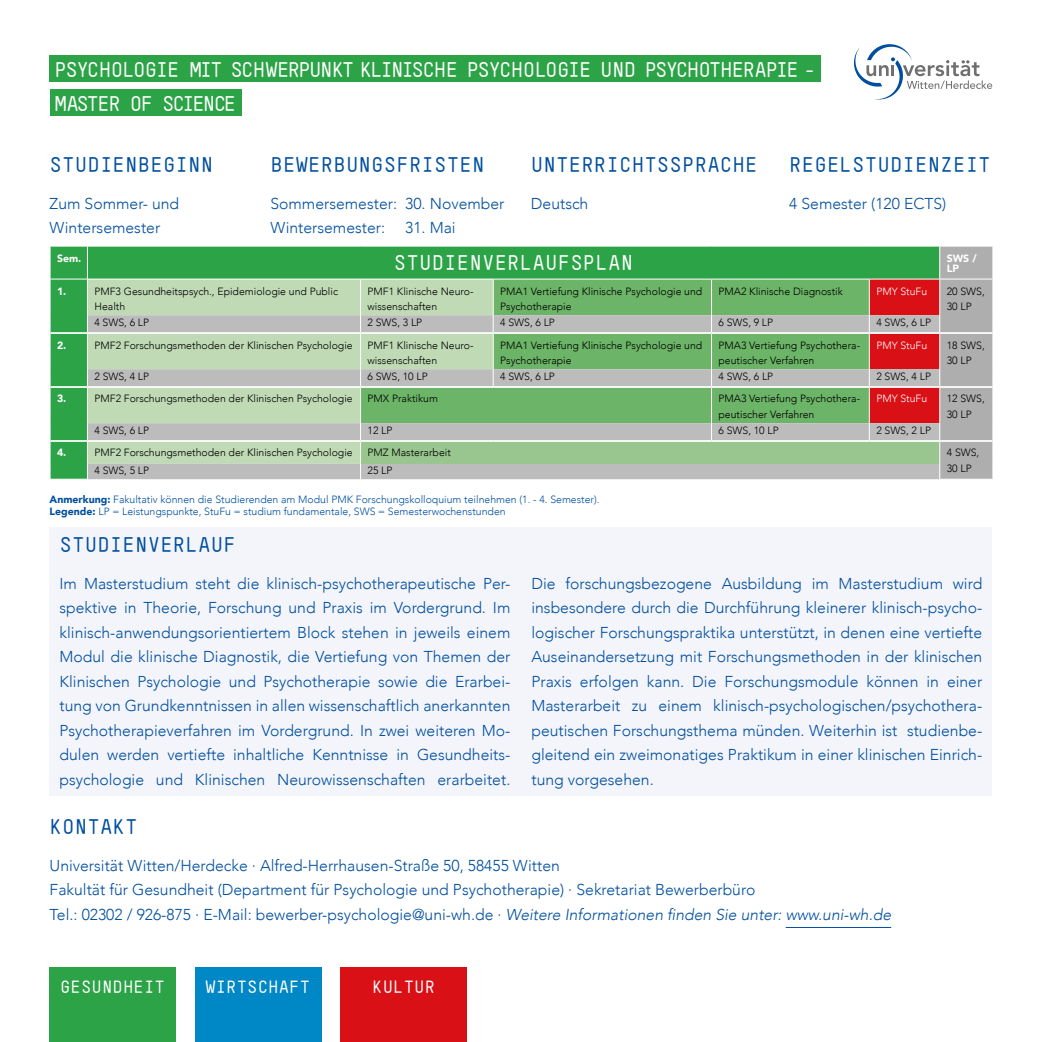
<style>
.page{position:relative;width:1042px;height:1042px;background:#fff}
.page>*{position:absolute;margin:0;border:0;box-sizing:border-box;transform-origin:0 0}
.t1{font:700 21px "TSTAR Mono Round";color:#004f9f}
.t2{font:700 21px/33.8px "TSTAR Mono Round";letter-spacing:-.08em;color:#fff}
.t3{font:700 21px "TSTAR Mono Round";color:#fff}
.t4{font:700 17.5px "TSTAR Mono Round";color:#fff}
.t5{font:300 15.75px/24.5px "Avenir";color:#004f9f}
.t6{font:300 10.5px/15.8px "Avenir";color:#000}
.t7{font:300 10.5px/12.2px "Avenir";color:#004f9f}
.t8{font:300 10.5px "Avenir";color:#fff}
.t9{font:900 10.5px/10.5px "Avenir";color:#fff}
.s1{font-weight:900}
.s2{font-style:italic}
</style>
<div class="page">
<div style="left:195px;top:967px;width:126px;height:75px;background:#0088c6"></div>
<div style="left:50px;top:967px;width:126px;height:75px;background:#2ba346"></div>
<div style="left:341px;top:967px;width:126px;height:75px;background:#d91016"></div>
<svg style="left:853px;top:44px;width:139px;height:56px"></svg>
<hr style="left:786px;top:927px;width:105px;height:1px;background:#004f9f">
<div style="left:50px;top:527px;width:942px;height:269px;background:#f4f5fb"></div>
<div style="left:50px;top:56px;width:771px;height:26px;background:#2ba346"></div>
<div style="left:50px;top:89px;width:191px;height:27px;background:#2ba346"></div>
<div style="left:51px;top:247px;width:818px;height:232px;background:#2ba346"></div>
<div style="left:88px;top:280px;width:272px;height:35px;background:#bfdab5"></div>
<svg style="left:361px;top:280px;width:508px;height:35px;background:#81bd7b"></svg>
<svg style="left:88px;top:315px;width:781px;height:164px;background:#a6c2a2"></svg>
<div style="left:360px;top:441px;width:580px;height:23px;background:#99c68e"></div>
<hr style="left:87px;top:246px;width:1px;height:33px;background:#fff">
<hr style="left:50px;top:279px;width:37px;height:1px;background:#fff">
<hr style="left:87px;top:279px;width:273px;height:1px;background:#fff">
<hr style="left:87px;top:279px;width:1px;height:36px;background:#fff">
<hr style="left:360px;top:279px;width:133px;height:1px;background:#fff">
<hr style="left:493px;top:279px;width:218px;height:1px;background:#fff">
<hr style="left:711px;top:279px;width:158px;height:1px;background:#fff">
<svg style="left:50px;top:315px;width:1px;height:17px"></svg>
<hr style="left:87px;top:334px;width:1px;height:35px;background:#fff">
<svg style="left:50px;top:369px;width:1px;height:17px"></svg>
<svg style="left:87px;top:369px;width:1px;height:17px"></svg>
<hr style="left:87px;top:388px;width:1px;height:35px;background:#fff">
<svg style="left:50px;top:423px;width:1px;height:56px"></svg>
<svg style="left:87px;top:423px;width:1px;height:56px"></svg>
<hr style="left:360px;top:279px;width:1px;height:36px;background:#fff">
<hr style="left:493px;top:279px;width:1px;height:36px;background:#fff">
<hr style="left:711px;top:279px;width:1px;height:36px;background:#fff">
<svg style="left:360px;top:315px;width:1px;height:17px"></svg>
<svg style="left:493px;top:315px;width:1px;height:17px"></svg>
<svg style="left:711px;top:315px;width:1px;height:17px"></svg>
<hr style="left:360px;top:334px;width:1px;height:35px;background:#fff">
<hr style="left:493px;top:334px;width:1px;height:35px;background:#fff">
<hr style="left:711px;top:334px;width:1px;height:35px;background:#fff">
<svg style="left:360px;top:369px;width:1px;height:17px"></svg>
<svg style="left:493px;top:369px;width:1px;height:17px"></svg>
<svg style="left:711px;top:369px;width:1px;height:17px"></svg>
<hr style="left:360px;top:388px;width:1px;height:35px;background:#fff">
<hr style="left:711px;top:388px;width:1px;height:35px;background:#fff">
<svg style="left:711px;top:423px;width:1px;height:17px"></svg>
<svg style="left:360px;top:423px;width:1px;height:56px"></svg>
<hr style="left:87px;top:332px;width:273px;height:2px;background:#fff">
<hr style="left:360px;top:332px;width:133px;height:2px;background:#fff">
<hr style="left:493px;top:332px;width:218px;height:2px;background:#fff">
<hr style="left:711px;top:332px;width:158px;height:2px;background:#fff">
<hr style="left:50px;top:332px;width:37px;height:2px;background:#fff">
<hr style="left:50px;top:386px;width:37px;height:2px;background:#fff">
<hr style="left:87px;top:386px;width:273px;height:2px;background:#fff">
<hr style="left:360px;top:386px;width:133px;height:2px;background:#fff">
<hr style="left:493px;top:386px;width:218px;height:2px;background:#fff">
<hr style="left:711px;top:386px;width:158px;height:2px;background:#fff">
<svg style="left:87px;top:315px;width:1px;height:17px"></svg>
<svg style="left:869px;top:246px;width:124px;height:233px;background:#b38b82"></svg>
<hr style="left:50px;top:440px;width:37px;height:2px;background:#fff">
<hr style="left:940px;top:440px;width:52px;height:2px;background:#fff">
<hr style="left:87px;top:440px;width:273px;height:2px;background:#fff">
<hr style="left:360px;top:440px;width:133px;height:2px;background:#fff">
<hr style="left:493px;top:440px;width:218px;height:2px;background:#fff">
<hr style="left:711px;top:440px;width:158px;height:2px;background:#fff">
<hr style="left:869px;top:440px;width:71px;height:2px;background:#fff">
<h1 class="t2" style="left:55px;top:52px;width:763px">PSYCHOLOGIE MIT SCHWERPUNKT KLINISCHE PSYCHOLOGIE UND PSYCHOTHERAPIE -<br>MASTER OF SCIENCE</h1>
<h1 class="t1" style="left:50px;top:152px;width:165px">STUDIENBEGINN</h1>
<p class="t5" style="left:50px;top:191px;width:131px">Zum Sommer- und<br>Wintersemester</p>
<h1 class="t1" style="left:270px;top:152px;width:216px">BEWERBUNGSFRISTEN</h1>
<p class="t5" style="left:270px;top:191px;width:236px">Sommersemester: 30. November<br>Wintersemester:</p>
<p class="t5" style="left:405px;top:216px;width:52px">31. Mai</p>
<h1 class="t1" style="left:531px;top:152px;width:228px">UNTERRICHTSSPRACHE</h1>
<p class="t5" style="left:531px;top:191px;width:59px">Deutsch</p>
<h1 class="t1" style="left:789px;top:152px;width:203px">REGELSTUDIENZEIT</h1>
<p class="t5" style="left:789px;top:191px;width:159px">4 Semester (120 ECTS)</p>
<p class="t9" style="left:57px;top:252px;width:26px">Sem.</p>
<h1 class="t3" style="left:394px;top:250px;width:241px">STUDIENVERLAUFSPLAN</h1>
<p class="t9" style="left:947px;top:252px;width:31px">SWS /<br>LP</p>
<p class="t9" style="left:57px;top:285px;width:11px">1.</p>
<p class="t6" style="left:94px;top:283px;width:245px">PMF3 Gesundheitspsych., Epidemiologie und Public<br>Health</p>
<p class="t6" style="left:367px;top:283px;width:108px">PMF1 Klinische Neuro&shy;wissenschaften</p>
<p class="t6" style="left:500px;top:283px;width:204px">PMA1 Vertiefung Klinische Psychologie und<br>Psychotherapie</p>
<p class="t6" style="left:718px;top:283px;width:126px">PMA2 Klinische Diagnostik</p>
<p class="t8" style="left:876px;top:285px;width:52px">PMY StuFu</p>
<p class="t6" style="left:947px;top:283px;width:39px">20 SWS,<br>30 LP</p>
<p class="t6" style="left:94px;top:314px;width:56px">4 SWS, 6 LP</p>
<p class="t6" style="left:367px;top:314px;width:56px">2 SWS, 3 LP</p>
<p class="t6" style="left:500px;top:314px;width:56px">4 SWS, 6 LP</p>
<p class="t6" style="left:718px;top:314px;width:56px">6 SWS, 9 LP</p>
<p class="t6" style="left:876px;top:314px;width:56px">4 SWS, 6 LP</p>
<p class="t9" style="left:57px;top:339px;width:11px">2.</p>
<p class="t6" style="left:94px;top:337px;width:260px">PMF2 Forschungsmethoden der Klinischen Psychologie</p>
<p class="t6" style="left:367px;top:337px;width:108px">PMF1 Klinische Neuro&shy;wissenschaften</p>
<p class="t6" style="left:500px;top:337px;width:204px">PMA1 Vertiefung Klinische Psychologie und<br>Psychotherapie</p>
<p class="t6" style="left:718px;top:337px;width:143px">PMA3 Vertiefung Psychothera&shy;peutischer Verfahren</p>
<p class="t8" style="left:876px;top:339px;width:52px">PMY StuFu</p>
<p class="t6" style="left:947px;top:337px;width:39px">18 SWS,<br>30 LP</p>
<p class="t6" style="left:94px;top:368px;width:56px">2 SWS, 4 LP</p>
<p class="t6" style="left:367px;top:368px;width:62px">6 SWS, 10 LP</p>
<p class="t6" style="left:500px;top:368px;width:56px">4 SWS, 6 LP</p>
<p class="t6" style="left:718px;top:368px;width:56px">4 SWS, 6 LP</p>
<p class="t6" style="left:876px;top:368px;width:56px">2 SWS, 4 LP</p>
<p class="t9" style="left:57px;top:393px;width:11px">3.</p>
<p class="t6" style="left:94px;top:391px;width:260px">PMF2 Forschungsmethoden der Klinischen Psychologie</p>
<p class="t6" style="left:367px;top:391px;width:72px">PMX Praktikum</p>
<p class="t6" style="left:718px;top:391px;width:143px">PMA3 Vertiefung Psychothera&shy;peutischer Verfahren</p>
<p class="t8" style="left:876px;top:393px;width:52px">PMY StuFu</p>
<p class="t6" style="left:947px;top:391px;width:39px">12 SWS,<br>30 LP</p>
<p class="t6" style="left:94px;top:422px;width:56px">4 SWS, 6 LP</p>
<p class="t6" style="left:368px;top:422px;width:26px">12 LP</p>
<p class="t6" style="left:718px;top:422px;width:62px">6 SWS, 10 LP</p>
<p class="t6" style="left:876px;top:422px;width:56px">2 SWS, 2 LP</p>
<p class="t9" style="left:57px;top:447px;width:11px">4.</p>
<p class="t6" style="left:94px;top:445px;width:260px">PMF2 Forschungsmethoden der Klinischen Psychologie</p>
<p class="t6" style="left:368px;top:445px;width:85px">PMZ Masterarbeit</p>
<p class="t6" style="left:947px;top:445px;width:34px">4 SWS,</p>
<p class="t6" style="left:94px;top:463px;width:56px">4 SWS, 5 LP</p>
<p class="t6" style="left:368px;top:463px;width:26px">25 LP</p>
<p class="t6" style="left:947px;top:461px;width:26px">30 LP</p>
<p class="t7" style="left:50px;top:493px;width:551px"><span class="s1">Anmerkung:</span> Fakultativ können die Studierenden am Modul PMK Forschungskolloquium teilnehmen (1. - 4. Semester).<br><span class="s1">Legende:</span> LP = Leistungspunkte, StuFu = studium fundamentale, SWS = Semesterwochenstunden</p>
<h1 class="t1" style="left:60px;top:532px;width:178px">STUDIENVERLAUF</h1>
<p class="t5" style="left:60px;top:571px;width:452px;text-align:justify">Im Masterstudium steht die klinisch-psychotherapeutische Per&shy;spektive in Theorie, Forschung und Praxis im Vordergrund. Im klinisch-anwendungsorientiertem Block stehen in jeweils einem Modul die klinische Diagnostik, die Vertiefung von Themen der Klinischen Psychologie und Psychotherapie sowie die Erarbei&shy;tung von Grundkenntnissen in allen wissenschaftlich anerkannten Psychotherapieverfahren im Vordergrund. In zwei weiteren Mo&shy;dulen werden vertiefte inhaltliche Kenntnisse in Gesundheits&shy;psychologie und Klinischen Neurowissenschaften erarbeitet.</p>
<p class="t5" style="left:531px;top:571px;width:452px;text-align:justify">Die forschungsbezogene Ausbildung im Masterstudium wird insbesondere durch die Durchführung kleinerer klinisch-psycho&shy;logischer Forschungspraktika unterstützt, in denen eine vertiefte Auseinandersetzung mit Forschungsmethoden in der klinischen Praxis erfolgen kann. Die Forschungsmodule können in einer Masterarbeit zu einem klinisch-psychologischen/psychothera&shy;peutischen Forschungsthema münden. Weiterhin ist studienbe&shy;gleitend ein zweimonatiges Praktikum in einer klinischen Einrich&shy;tung vorgesehen.</p>
<h1 class="t1" style="left:50px;top:814px;width:90px">KONTAKT</h1>
<p class="t5" style="left:50px;top:853px;width:843px">Universität Witten/Herdecke ∙ Alfred-Herrhausen-Straße 50, 58455 Witten<br>Fakultät für Gesundheit (Department für Psychologie und Psychotherapie) ∙ Sekretariat Bewerberbüro<br>Tel.: 02302 / 926-875 ∙ E-Mail: bewerber-psychologie@uni-wh.de ∙ <span class="s2">Weitere Informationen finden Sie unter: www.uni-wh.de</span></p>
<p class="t4" style="left:60px;top:976px;width:106px">GESUNDHEIT</p>
<p class="t4" style="left:205px;top:976px;width:106px">WIRTSCHAFT</p>
<p class="t4" style="left:372px;top:976px;width:64px">KULTUR</p>
</div>
